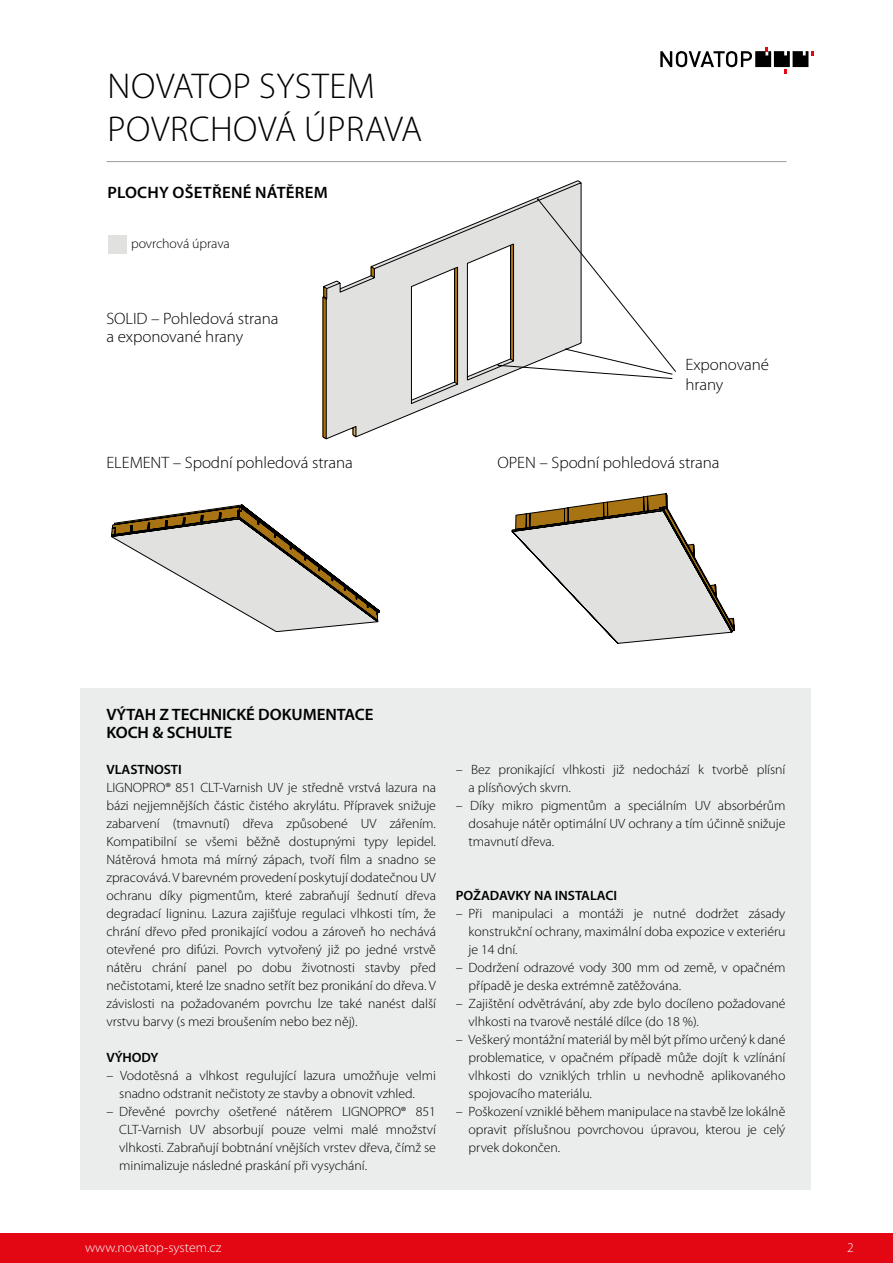
<style>
.page{position:relative;width:893px;height:1263px;background:#fff}
.page>*{position:absolute;margin:0;border:0;box-sizing:border-box;transform-origin:0 0}
.t1{font:300 36px/43.2px "Myriad Pro";letter-spacing:.015em;color:#000}
.t2{font:300 16.5px/18px "Myriad Pro";letter-spacing:-.005em;color:#000}
.t3{font:600 16.5px/18px "Myriad Pro";letter-spacing:-.005em;color:#000}
.t4{font:600 16.5px "Myriad Pro";letter-spacing:.015em;color:#000}
.t5{font:300 13.5px/18px "Myriad Pro";letter-spacing:-.005em;color:#000;text-align:justify}
.t6{font:600 13.5px "Myriad Pro";letter-spacing:-.005em;color:#000}
.t7{font:300 13.5px "Myriad Pro";color:#fff}
</style>
<div class="page">
<hr style="left:106px;top:161px;width:680px;height:1px;background:#9d9d9c">
<div style="left:0;top:1233px;width:893px;height:30px;background:#e30613"></div>
<svg style="left:660px;top:47px;width:154px;height:26px"></svg>
<div style="left:81px;top:688px;width:730px;height:501px;background:#ebecec"></div>
<svg style="left:322px;top:180px;width:260px;height:259px"></svg>
<svg style="left:111px;top:504px;width:269px;height:128px"></svg>
<svg style="left:511px;top:493px;width:224px;height:151px"></svg>
<svg style="left:497px;top:198px;width:179px;height:181px"></svg>
<div style="left:108px;top:235px;width:18px;height:18px;background:#e1e1e0"></div>
<h1 class="t1" style="left:108px;top:65px;width:316px">NOVATOP SYSTEM<br>POVRCHOVÁ ÚPRAVA</h1>
<p class="t4" style="left:107px;top:182px;width:222px">PLOCHY OŠETŘENÉ NÁTĚREM</p>
<p class="t5" style="left:131px;top:234px;width:100px">povrchová úprava</p>
<p class="t2" style="left:106px;top:310px;width:174px">SOLID – Pohledová strana a exponované hrany</p>
<p class="t2" style="left:685px;top:355px;width:85px;line-height:19.8px">Exponované hrany</p>
<p class="t2" style="left:106px;top:454px;width:248px">ELEMENT – Spodní pohledová strana</p>
<p class="t2" style="left:497px;top:454px;width:223px">OPEN – Spodní pohledová strana</p>
<p class="t3" style="left:106px;top:705px;width:268px">VÝTAH Z TECHNICKÉ DOKUMENTACE<br>KOCH &amp; SCHULTE</p>
<p class="t6" style="left:106px;top:761px;width:77px">VLASTNOSTI</p>
<p class="t5" style="left:106px;top:779px;width:331px">LIGNOPRO® 851 CLT-Varnish UV je středně vrstvá lazura na bázi nejjemnějších částic čistého akrylátu. Přípravek snižuje zabarvení (tmavnutí) dřeva způsobené UV zářením.<br>Kompatibilní se všemi běžně dostupnými typy lepidel.<br>Nátěrová hmota má mírný zápach, tvoří film a snadno se zpracovává. V barevném provedení poskytují dodatečnou UV ochranu díky pigmentům, které zabraňují šednutí dřeva degradací ligninu. Lazura zajišťuje regulaci vlhkosti tím, že chrání dřevo před pronikající vodou a zároveň ho nechává otevřené pro difúzi. Povrch vytvořený již po jedné vrstvě nátěru chrání panel po dobu životnosti stavby před nečistotami, které lze snadno setřít bez pronikání do dřeva. V závislosti na požadovaném povrchu lze také nanést další vrstvu barvy (s mezi broušením nebo bez něj).</p>
<p class="t6" style="left:106px;top:1049px;width:53px">VÝHODY</p>
<p class="t5" style="left:119px;top:1067px;width:318px;text-indent:-13px">– Vodotěsná a vlhkost regulující lazura umožňuje velmi snadno odstranit nečistoty ze stavby a obnovit vzhled.</p>
<p class="t5" style="left:119px;top:1103px;width:318px;text-indent:-13px">– Dřevěné povrchy ošetřené nátěrem LIGNOPRO® 851<br>CLT-Varnish UV absorbují pouze velmi malé množství vlhkosti. Zabraňují bobtnání vnějších vrstev dřeva, čímž se minimalizuje následné praskání při vysychání.</p>
<p class="t5" style="left:469px;top:761px;width:318px;text-indent:-13px">– Bez pronikající vlhkosti již nedochází k tvorbě plísní a plísňových skvrn.</p>
<p class="t5" style="left:469px;top:797px;width:318px;text-indent:-13px">– Díky mikro pigmentům a speciálním UV absorbérům dosahuje nátěr optimální UV ochrany a tím účinně snižuje tmavnutí dřeva.</p>
<p class="t6" style="left:456px;top:887px;width:163px">POŽADAVKY NA INSTALACI</p>
<p class="t5" style="left:469px;top:905px;width:318px;text-indent:-13px">– Při manipulaci a montáži je nutné dodržet zásady konstrukční ochrany, maximální doba expozice v exteriéru je 14 dní.</p>
<p class="t5" style="left:469px;top:959px;width:318px;text-indent:-13px">– Dodržení odrazové vody 300 mm od země, v opačném případě je deska extrémně zatěžována.</p>
<p class="t5" style="left:469px;top:995px;width:318px;text-indent:-13px">– Zajištění odvětrávání, aby zde bylo docíleno požadované vlhkosti na tvarově nestálé dílce (do 18 %).</p>
<p class="t5" style="left:469px;top:1031px;width:318px;text-indent:-13px">– Veškerý montážní materiál by měl být přímo určený k dané problematice, v opačném případě může dojít k vzlínání vlhkosti do vzniklých trhlin u nevhodně aplikovaného spojovacího materiálu.</p>
<p class="t5" style="left:469px;top:1103px;width:318px;text-indent:-13px">– Poškození vzniklé během manipulace na stavbě lze lokálně opravit příslušnou povrchovou úpravou, kterou je celý prvek dokončen.</p>
<p class="t7" style="left:85px;top:1240px;width:138px">www.novatop-system.cz</p>
<p class="t7" style="left:847px;top:1240px;width:8px">2</p>
</div>
